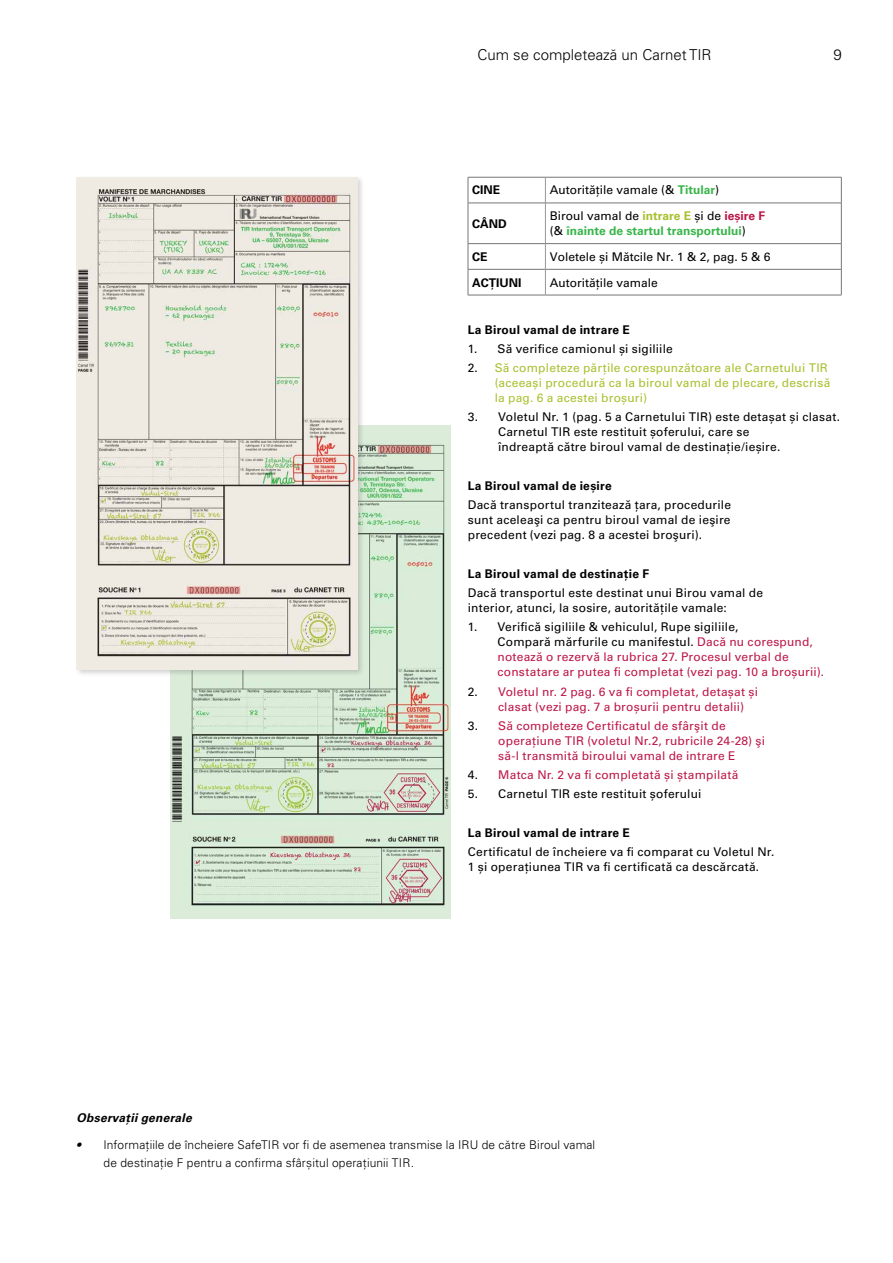
<style>
.page{position:relative;width:893px;height:1263px;background:#fff}
.page>*{position:absolute;margin:0;border:0;box-sizing:border-box;transform-origin:0 0}
.t1{font:300 15px "Univers LT Pro 45";color:#000}
.t2{font:12px/15px "Univers LT Pro 55 Roman";letter-spacing:.015em;color:#000}
.t3{font:12px/15px "Univers LT Pro 55 Roman";letter-spacing:.02em;color:#bd1647}
.t4{font:300 12px/18px "Univers LT Pro 45";letter-spacing:.01em;color:#000}
.t5{font:12px/15px "Univers LT Pro 55 Roman";letter-spacing:.02em;color:#a6c12e}
.t6{font:700 12px "Univers LT Pro 65";letter-spacing:.02em;color:#000}
.t7{font:700 12px "Univers LT Pro 65";color:#39b54a}
.t8{font:italic 700 12px "Univers LT Pro 65";letter-spacing:.02em;color:#000}
.t9{font:700 12px "Univers LT Pro 65";color:#000}
.s1{font-family:"Univers LT Pro 65";font-weight:700;color:#39b54a}
.s2{font-family:"Univers LT Pro 65";font-weight:700;color:#a6c12e}
.s3{font-family:"Univers LT Pro 65";font-weight:700;color:#bd1647}
.s4{font-family:"Univers LT Pro 55 Roman";font-weight:400;color:#000}
.s5{color:#000}
.s6{font-family:"Univers LT Pro 55";font-weight:400;font-style:italic}
</style>
<div class="page">
<img style="left:170px;top:426px;width:281px;height:492px">
<hr style="left:468px;top:177px;width:77px;height:1px;background:#747678">
<svg style="left:468px;top:177px;width:1px;height:26px"></svg>
<hr style="left:545px;top:177px;width:296px;height:1px;background:#747678">
<svg style="left:841px;top:177px;width:1px;height:26px"></svg>
<svg style="left:545px;top:177px;width:1px;height:26px"></svg>
<hr style="left:468px;top:203px;width:77px;height:1px;background:#747678">
<hr style="left:468px;top:203px;width:1px;height:40px;background:#747678">
<hr style="left:545px;top:203px;width:296px;height:1px;background:#747678">
<hr style="left:841px;top:203px;width:1px;height:40px;background:#747678">
<hr style="left:545px;top:203px;width:1px;height:40px;background:#95979a">
<hr style="left:468px;top:243px;width:77px;height:1px;background:#747678">
<hr style="left:545px;top:243px;width:296px;height:1px;background:#747678">
<hr style="left:468px;top:269px;width:77px;height:1px;background:#747678">
<svg style="left:468px;top:244px;width:1px;height:51px"></svg>
<hr style="left:468px;top:295px;width:77px;height:1px;background:#747678">
<hr style="left:545px;top:269px;width:296px;height:1px;background:#747678">
<svg style="left:841px;top:244px;width:1px;height:51px"></svg>
<hr style="left:545px;top:295px;width:296px;height:1px;background:#747678">
<svg style="left:545px;top:244px;width:1px;height:51px"></svg>
<div style="left:75px;top:175px;width:290px;height:502px;background:#6d6e71;opacity:.3"></div>
<img style="left:77px;top:177px;width:280px;height:492px">
<p class="t1" style="left:477px;top:46px;width:236px">Cum se completează un Carnet TIR</p>
<p class="t1" style="left:834px;top:46px;width:10px">9</p>
<p class="t6" style="left:472px;top:183px;width:30px">CINE</p>
<p class="t2" style="left:550px;top:183px;width:171px">Autoritățile vamale (&amp; <span class="s1">Titular</span>)</p>
<p class="t6" style="left:472px;top:216px;width:36px">CÂND</p>
<p class="t2" style="left:550px;top:208px;width:217px">Biroul vamal de <span class="s2">intrare E</span> și de <span class="s3">ieșire F</span></p>
<p class="t7" style="left:550px;top:224px;width:198px"><span class="s4">(&amp;</span> înainte de startul transportului<span class="s4">)</span></p>
<p class="t6" style="left:472px;top:249px;width:17px">CE</p>
<p class="t2" style="left:550px;top:249px;width:222px">Voletele și Mătcile Nr. 1 &amp; 2, pag. 5 &amp; 6</p>
<p class="t9" style="left:472px;top:275px;width:51px">ACŢIUNI</p>
<p class="t2" style="left:550px;top:275px;width:110px">Autoritățile vamale</p>
<p class="t6" style="left:468px;top:322px;width:164px">La Biroul vamal de intrare E</p>
<p class="t2" style="left:468px;top:341px;width:11px">1.</p>
<p class="t2" style="left:497px;top:341px;width:177px">Să verifice camionul și sigiliile</p>
<p class="t2" style="left:468px;top:360px;width:12px">2.</p>
<p class="t5" style="left:495px;top:360px;width:337px">Să completeze părțile corespunzătoare ale Carnetului TIR (aceeași procedură ca la biroul vamal de plecare, descrisă la pag. 6 a acestei broșuri)</p>
<p class="t2" style="left:468px;top:410px;width:12px">3.</p>
<p class="t2" style="left:498px;top:410px;width:343px">Voletul Nr. 1 (pag. 5 a Carnetului TIR) este detașat și clasat.<br>Carnetul TIR este restituit șoferului, care se<br>îndreaptă către biroul vamal de destinație/ieșire.</p>
<p class="t6" style="left:468px;top:479px;width:145px">La Biroul vamal de ieșire</p>
<p class="t2" style="left:468px;top:497px;width:265px;text-align:justify">Dacă transportul tranzitează ţara, procedurile sunt aceleaşi ca pentru biroul vamal de ieşire precedent (vezi pag. 8 a acestei broşuri).</p>
<p class="t6" style="left:468px;top:566px;width:183px">La Biroul vamal de destinație F</p>
<p class="t2" style="left:468px;top:585px;width:297px">Dacă transportul este destinat unui Birou vamal de interior, atunci, la sosire, autoritățile vamale:</p>
<p class="t2" style="left:468px;top:619px;width:11px">1.</p>
<p class="t3" style="left:498px;top:619px;width:328px"><span class="s5">Verifică sigiliile &amp; vehiculul, Rupe sigiliile,<br>Compară mărfurile cu manifestul.</span> Dacă nu corespund, notează o rezervă la rubrica 27. Procesul verbal de constatare ar putea fi completat (vezi pag. 10 a broșurii).</p>
<p class="t2" style="left:468px;top:684px;width:12px">2.</p>
<p class="t3" style="left:498px;top:684px;width:262px">Voletul nr. 2 pag. 6 va fi completat, detașat și clasat (vezi pag. 7 a broșurii pentru detalii)</p>
<p class="t2" style="left:468px;top:718px;width:12px">3.</p>
<p class="t3" style="left:498px;top:718px;width:269px">Să completeze Certificatul de sfârşit de operaţiune TIR (voletul Nr.2, rubricile 24-28) şi să-l transmită biroului vamal de intrare E</p>
<p class="t2" style="left:468px;top:767px;width:12px">4.</p>
<p class="t3" style="left:498px;top:767px;width:242px">Matca Nr. 2 va fi completată și ștampilată</p>
<p class="t2" style="left:468px;top:786px;width:12px">5.</p>
<p class="t2" style="left:498px;top:786px;width:205px">Carnetul TIR este restituit șoferului</p>
<p class="t6" style="left:468px;top:825px;width:164px">La Biroul vamal de intrare E</p>
<p class="t2" style="left:468px;top:844px;width:308px">Certificatul de încheiere va fi comparat cu Voletul Nr.<br>1 și operațiunea TIR va fi certificată ca descărcată.</p>
<p class="t8" style="left:77px;top:1111px;width:117px">Observaţii generale</p>
<p class="t4" style="left:104px;top:1136px;width:493px;text-indent:-27px"><span class="s6">•</span> Informațiile de încheiere SafeTIR vor fi de asemenea transmise la IRU de către Biroul vamal de destinație F pentru a confirma sfârșitul operațiunii TIR.</p>
</div>
